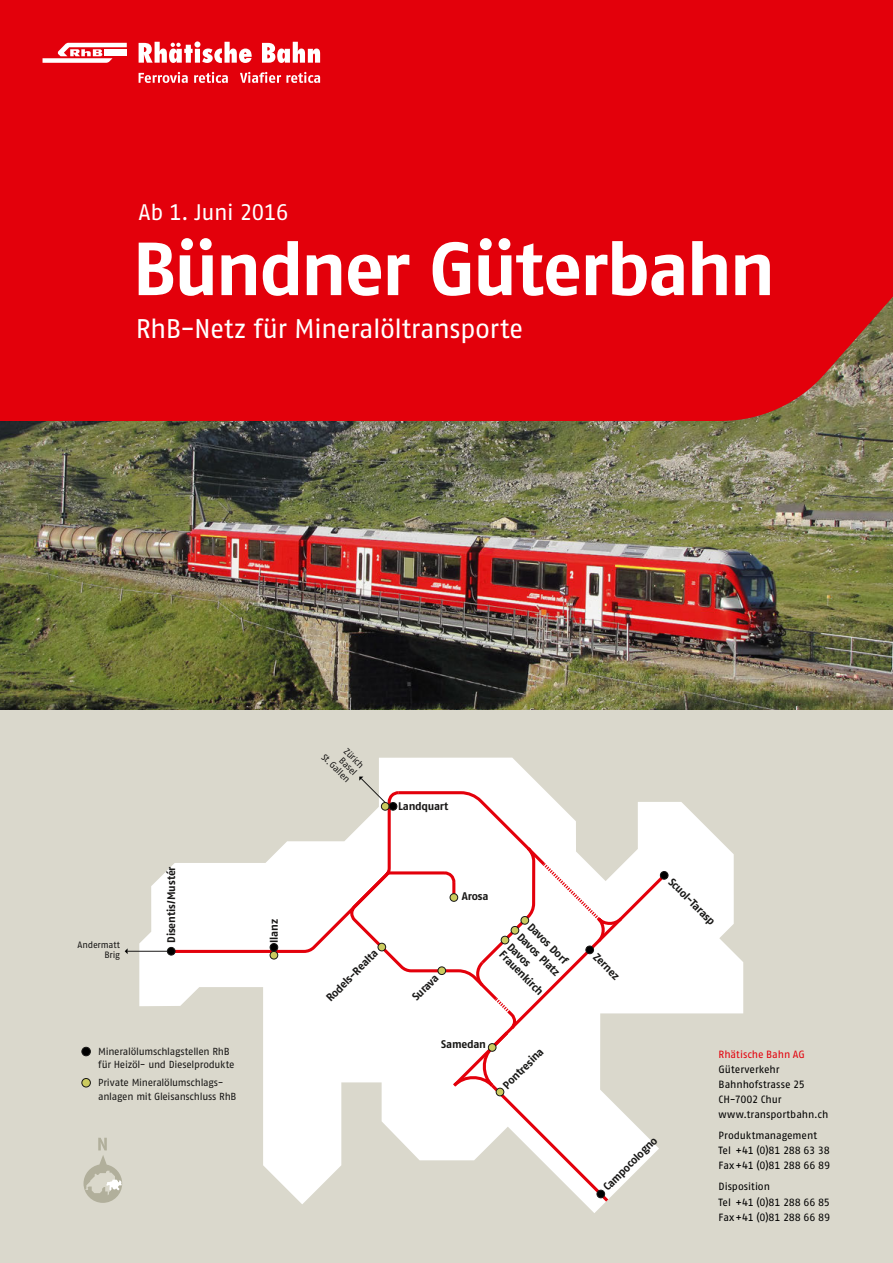
<style>
.page{position:relative;width:893px;height:1263px;background:#fff}
.page>*{position:absolute;margin:0;border:0;box-sizing:border-box;transform-origin:0 0}
.t1{font:75px "Fago No Bold Tf";letter-spacing:-.035em;color:#fff}
.t2{font:27px "Fago No Regular Tf";letter-spacing:-.02em;color:#fff}
.t3{font:22.5px "Fago No Regular Tf";letter-spacing:-.025em;color:#fff}
.t4{font:11.1px "Fago No Bold Tf";letter-spacing:-.015em;color:#181716}
.t5{font:11.1px/11.1px "Fago No Bold Tf";letter-spacing:-.025em;color:#171715}
.t6{font:10.5px/15px "Fago No Regular Tf";letter-spacing:-.01em;color:#000}
.t7{font:10.5px "Fago No Regular Tf";letter-spacing:-.005em;color:#e3000b}
.t8{font:10.2px/13.4px "Fago No Regular Tf";letter-spacing:-.025em;color:#181716}
.t9{font:9.3px/9.9px "Fago No Regular Tf";letter-spacing:-.025em;color:#181716;text-align:right}
.t10{font:9.15px/9.9px "Fago No Regular Tf";color:#181716;text-align:right}
</style>
<div class="page">
<div style="left:0;top:702px;width:893px;height:561px;background:#dad8cc"></div>
<svg style="left:84px;top:1138px;width:38px;height:65px"></svg>
<svg style="left:139px;top:802px;width:604px;height:411px"></svg>
<hr style="left:128px;top:951px;width:46px;height:1px;background:#1a1918">
<svg style="left:125px;top:948px;width:3px;height:6px"></svg>
<svg style="left:170px;top:757px;width:499px;height:448px"></svg>
<svg style="left:386px;top:790px;width:239px;height:300px;background:#f9ecec"></svg>
<div style="left:167px;top:947px;width:8px;height:8px;background:#000;border-radius:50%"></div>
<div style="left:167px;top:947px;width:8px;height:8px;border:1px solid #181716;border-radius:50%"></div>
<div style="left:378px;top:943px;width:8px;height:8px;background:#cbcb5f;border-radius:50%"></div>
<div style="left:378px;top:943px;width:8px;height:8px;border:1px solid #181716;border-radius:50%"></div>
<div style="left:438px;top:967px;width:8px;height:7px;background:#cbcb5f;border-radius:50%"></div>
<div style="left:438px;top:966px;width:8px;height:9px;border:1px solid #181716;border-radius:50%"></div>
<div style="left:450px;top:894px;width:8px;height:7px;background:#cbcb5f;border-radius:50%"></div>
<div style="left:450px;top:893px;width:8px;height:9px;border:1px solid #181716;border-radius:50%"></div>
<div style="left:381px;top:802px;width:8px;height:8px;background:#cbcb5f;border-radius:50%"></div>
<div style="left:381px;top:802px;width:8px;height:8px;border:1px solid #181716;border-radius:50%"></div>
<div style="left:389px;top:802px;width:8px;height:8px;background:#000;border-radius:50%"></div>
<div style="left:389px;top:802px;width:8px;height:8px;border:1px solid #181716;border-radius:50%"></div>
<div style="left:660px;top:871px;width:8px;height:8px;background:#000;border-radius:50%"></div>
<div style="left:660px;top:871px;width:8px;height:8px;border:1px solid #181716;border-radius:50%"></div>
<div style="left:586px;top:946px;width:8px;height:8px;background:#000;border-radius:50%"></div>
<div style="left:586px;top:946px;width:8px;height:8px;border:1px solid #181716;border-radius:50%"></div>
<div style="left:488px;top:1043px;width:8px;height:8px;background:#cbcb5f;border-radius:50%"></div>
<div style="left:488px;top:1043px;width:8px;height:8px;border:1px solid #181716;border-radius:50%"></div>
<div style="left:597px;top:1190px;width:8px;height:8px;background:#000;border-radius:50%"></div>
<div style="left:597px;top:1190px;width:8px;height:8px;border:1px solid #181716;border-radius:50%"></div>
<div style="left:270px;top:943px;width:8px;height:8px;background:#000;border-radius:50%"></div>
<div style="left:270px;top:943px;width:8px;height:8px;border:1px solid #181716;border-radius:50%"></div>
<div style="left:270px;top:951px;width:8px;height:8px;background:#cbcb5f;border-radius:50%"></div>
<div style="left:270px;top:951px;width:8px;height:8px;border:1px solid #181716;border-radius:50%"></div>
<div style="left:82px;top:1047px;width:8px;height:9px;background:#000;border-radius:50%"></div>
<div style="left:82px;top:1047px;width:9px;height:9px;border:1px solid #181716;border-radius:50%"></div>
<div style="left:82px;top:1078px;width:8px;height:9px;background:#cbcb5f;border-radius:50%"></div>
<div style="left:82px;top:1078px;width:9px;height:9px;border:1px solid #181716;border-radius:50%"></div>
<div style="left:511px;top:926px;width:8px;height:8px;background:#cbcb5f;border-radius:50%"></div>
<div style="left:511px;top:926px;width:8px;height:8px;border:1px solid #181716;border-radius:50%"></div>
<div style="left:521px;top:916px;width:8px;height:8px;background:#cbcb5f;border-radius:50%"></div>
<div style="left:521px;top:916px;width:8px;height:8px;border:1px solid #181716;border-radius:50%"></div>
<div style="left:496px;top:1088px;width:8px;height:8px;background:#cbcb5f;border-radius:50%"></div>
<div style="left:496px;top:1088px;width:8px;height:8px;border:1px solid #181716;border-radius:50%"></div>
<div style="left:501px;top:936px;width:8px;height:8px;background:#cbcb5f;border-radius:50%"></div>
<div style="left:501px;top:936px;width:8px;height:8px;border:1px solid #181716;border-radius:50%"></div>
<img style="left:0;top:421px;width:893px;height:289px">
<div style="left:0;top:0;width:893px;height:421px;background:#e3000b"></div>
<svg style="left:43px;top:43px;width:84px;height:20px"></svg>
<svg style="left:139px;top:41px;width:113px;height:22px"></svg>
<svg style="left:262px;top:42px;width:58px;height:21px"></svg>
<svg style="left:139px;top:72px;width:49px;height:11px"></svg>
<svg style="left:194px;top:72px;width:34px;height:11px"></svg>
<svg style="left:240px;top:72px;width:80px;height:11px"></svg>
<h3 class="t3" style="left:138px;top:199px;width:152px">Ab 1. Juni 2016</h3>
<h1 class="t1" style="left:133px;top:225px;width:644px">Bündner Güterbahn</h1>
<h2 class="t2" style="left:136px;top:313px;width:389px">RhB-Netz für Mineralöltransporte</h2>
<p class="t9" style="left:78px;top:939px;width:44px">Andermatt<br>Brig</p>
<p class="t4" style="left:165px;top:943px;width:78px;rotate:-90deg">Disentis/Mustér</p>
<p class="t4" style="left:267px;top:943px;width:25px;rotate:-90deg">Ilanz</p>
<p class="t8" style="left:98px;top:1044px;width:138px">Mineralölumschlagstellen RhB für Heizöl- und Dieselprodukte</p>
<p class="t8" style="left:98px;top:1076px;width:140px">Private Mineralölumschlags&shy;anlagen mit Gleisanschluss RhB</p>
<p class="t10" style="left:341px;top:738px;width:37px;rotate:45deg">Zürich<br>Basel<br>St.Gallen</p>
<p class="t4" style="left:398px;top:799px;width:52px">Landquart</p>
<p class="t4" style="left:462px;top:890px;width:28px">Arosa</p>
<p class="t5" style="left:534px;top:921px;width:54px;rotate:45deg">Davos Dorf</p>
<p class="t5" style="left:523px;top:931px;width:57px;rotate:45deg">Davos Platz</p>
<p class="t5" style="left:513px;top:941px;width:59px;rotate:45deg">Davos<br>Frauenkirch</p>
<p class="t4" style="left:323px;top:995px;width:70px;rotate:-45deg">Rodels-Realta</p>
<p class="t4" style="left:600px;top:950px;width:34px;rotate:45deg">Zernez</p>
<p class="t4" style="left:409px;top:994px;width:34px;rotate:-45deg">Surava</p>
<p class="t4" style="left:675px;top:875px;width:62px;rotate:45deg">Scuol-Tarasp</p>
<p class="t5" style="left:441px;top:1039px;width:46px">Samedan</p>
<p class="t5" style="left:501px;top:1083px;width:54px;rotate:-45deg">Pontresina</p>
<p class="t4" style="left:601px;top:1184px;width:73px;rotate:-45deg">Campocologno</p>
<p class="t7" style="left:719px;top:1048px;width:88px">Rhätische Bahn AG</p>
<p class="t6" style="left:719px;top:1061px;width:111px">Güterverkehr<br>Bahnhofstrasse 25<br>CH-7002 Chur www.transportbahn.ch</p>
<p class="t6" style="left:719px;top:1128px;width:113px">Produktmanagement<br>Tel +41 (0)81 288 63 38<br>Fax+41 (0)81 288 66 89</p>
<p class="t6" style="left:719px;top:1179px;width:113px">Disposition<br>Tel +41 (0)81 288 66 85<br>Fax+41 (0)81 288 66 89</p>
</div>
